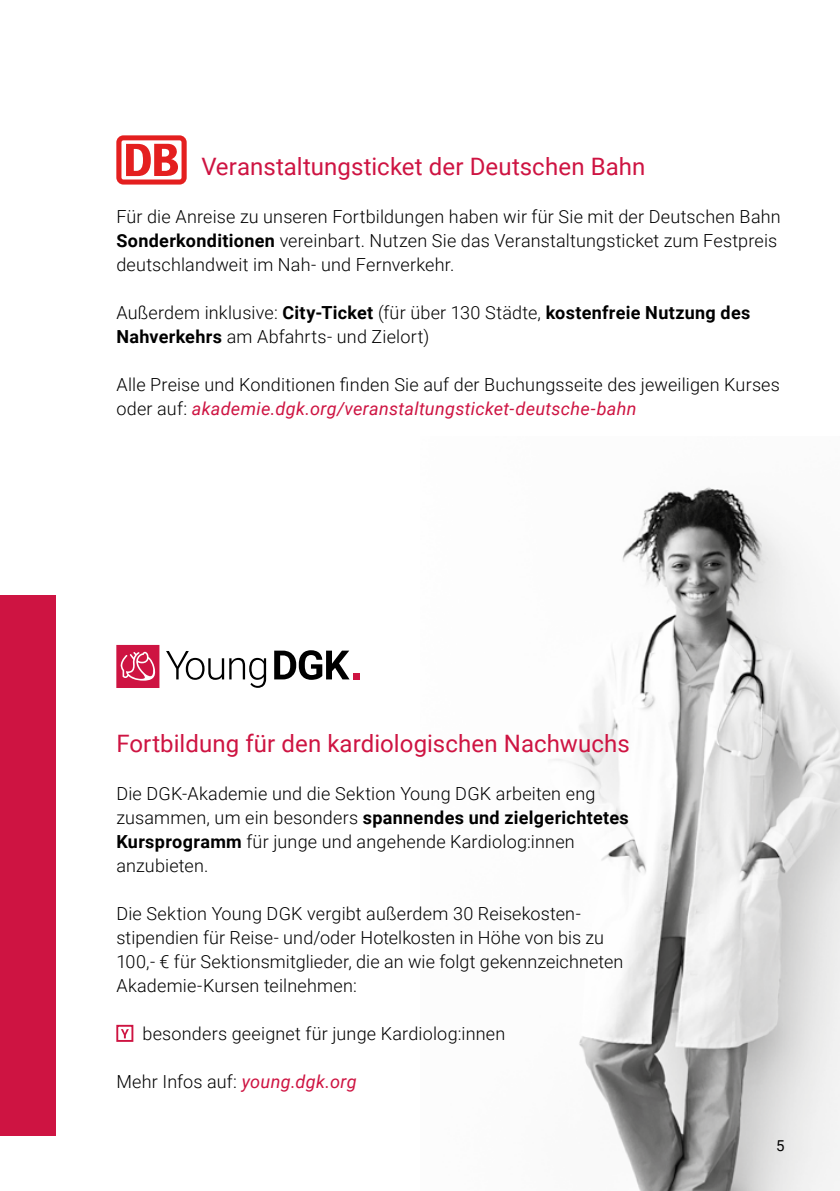
<style>
.page{position:relative;width:840px;height:1191px;background:#fff}
.page>*{position:absolute;margin:0;border:0;box-sizing:border-box;transform-origin:0 0}
.t1{font:24px "Roboto";letter-spacing:.005em;color:#ce1442}
.t2{font:300 18px/24px "Roboto";letter-spacing:.01em;color:#000}
.t3{font:15px "Roboto";color:#000}
.s1{font-weight:700}
.s2{font-weight:400;font-style:italic;color:#ce1442}
</style>
<div class="page">
<img style="left:553px;top:487px;width:286px;height:704px">
<svg style="left:116px;top:1024px;width:18px;height:18px"></svg>
<svg style="left:166px;top:651px;width:100px;height:37px"></svg>
<svg style="left:274px;top:650px;width:85px;height:30px"></svg>
<svg style="left:116px;top:645px;width:43px;height:43px;background:#d53960"></svg>
<div style="left:0;top:595px;width:55px;height:540px;background:#ce1442"></div>
<div style="left:116px;top:135px;width:70px;height:49px;background:#e41f1f;border-radius:7px"></div>
<div style="left:121px;top:140px;width:60px;height:39px;background:#fff;border-radius:2px"></div>
<svg style="left:126px;top:144px;width:52px;height:32px"></svg>
<h1 class="t1" style="left:201px;top:150px;width:445px">Veranstaltungsticket der Deutschen Bahn</h1>
<p class="t2" style="left:116px;top:204px;width:665px">Für die Anreise zu unseren Fortbildungen haben wir für Sie mit der Deutschen Bahn<br><span class="s1">Sonderkonditionen</span> vereinbart. Nutzen Sie das Veranstaltungsticket zum Festpreis deutschlandweit im Nah- und Fernverkehr.</p>
<p class="t2" style="left:116px;top:300px;width:635px">Außerdem inklusive: <span class="s1">City-Ticket</span> (für über 130 Städte, <span class="s1">kostenfreie Nutzung des<br>Nahverkehrs</span> am Abfahrts- und Zielort)</p>
<p class="t2" style="left:116px;top:372px;width:664px">Alle Preise und Konditionen finden Sie auf der Buchungsseite des jeweiligen Kurses oder auf: <span class="s2">akademie.dgk.org/veranstaltungsticket-deutsche-bahn</span></p>
<h1 class="t1" style="left:116px;top:726px;width:514px">Fortbildung für den kardiologischen Nachwuchs</h1>
<p class="t2" style="left:116px;top:780px;width:513px">Die DGK-Akademie und die Sektion Young DGK arbeiten eng zusammen, um ein besonders <span class="s1">spannendes und zielgerichtetes Kursprogramm</span> für junge und angehende Kardiolog:innen anzubieten.</p>
<p class="t2" style="left:116px;top:900px;width:508px">Die Sektion Young DGK vergibt außerdem 30 Reisekosten&shy;stipendien für Reise- und/oder Hotelkosten in Höhe von bis zu 100,- € für Sektionsmitglieder, die an wie folgt gekennzeichneten Akademie-Kursen teilnehmen:</p>
<p class="t2" style="left:142px;top:1020px;width:364px">besonders geeignet für junge Kardiolog:innen</p>
<p class="t2" style="left:116px;top:1068px;width:242px">Mehr Infos auf: <span class="s2">young.dgk.org</span></p>
<p class="t3" style="left:775px;top:1135px;width:10px">5</p>
</div>
